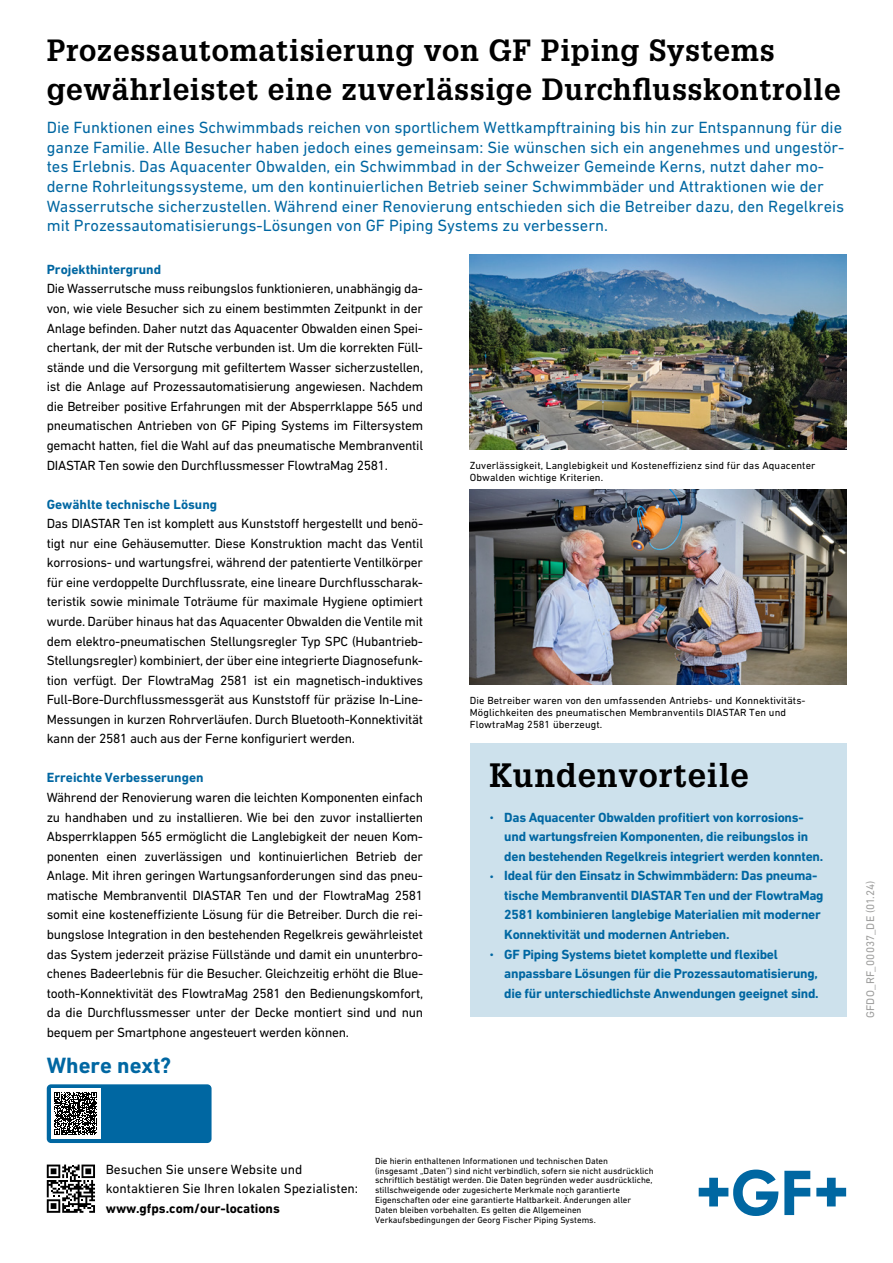
<style>
.page{position:relative;width:893px;height:1263px;background:#fff}
.page>*{position:absolute;margin:0;border:0;box-sizing:border-box;transform-origin:0 0}
.t1{font:700 33px "Glypha LT Pro";letter-spacing:.025em;color:#000}
.t2{font:700 30px/39.2px "Glypha LT Pro";letter-spacing:.02em;color:#000}
.t3{font:700 22.5px "DIN Next W1 G";color:#0067a2}
.t4{font:16.5px/19.5px "DIN Next W1 G";color:#0067a2}
.t5{font:13.5px/19.5px "DIN Next W1 G";letter-spacing:-.02em;color:#000;text-align:justify}
.t6{font:700 13.5px/19.5px "DIN Next W1 G";letter-spacing:-.02em;color:#0067a2}
.t7{font:13.5px/19.5px "DIN Next W1 G";color:#000}
.t8{font:700 13.5px "DIN Next W1 G";color:#0067a2}
.t9{font:700 13.5px "DIN Next W1 G";color:#000}
.t10{font:11.25px "DIN Next W1 G";letter-spacing:.015em;color:#9d9d9c}
.t11{font:10.5px/12px "DIN Next W1 G";letter-spacing:.01em;color:#000}
.t12{font:9px/9.8px "DIN Next W1 G";color:#000}
.s1{font-weight:400;font-size:10.5px}
</style>
<div class="page">
<svg style="left:699px;top:1169px;width:79px;height:47px"></svg>
<svg style="left:784px;top:1171px;width:26px;height:44px"></svg>
<svg style="left:816px;top:1178px;width:30px;height:28px"></svg>
<img style="left:470px;top:254px;width:376px;height:196px">
<img style="left:470px;top:489px;width:376px;height:196px">
<div style="left:45px;top:1162px;width:52px;height:53px;background:linear-gradient(to bottom,#fbfbfb,#fcfcfc)"></div>
<svg style="left:47px;top:1164px;width:48px;height:49px"></svg>
<div style="left:470px;top:743px;width:376px;height:274px;background:#cde1ec"></div>
<div style="left:47px;top:1084px;width:165px;height:59px;background:#0067a2;border-radius:4px"></div>
<div style="left:51px;top:1088px;width:49px;height:51px;background:#fff"></div>
<svg style="left:54px;top:1092px;width:43px;height:43px"></svg>
<h2 class="t2" style="left:47px;top:30px;width:795px">Prozessautomatisierung von GF Piping Systems gewährleistet eine zuverlässige Durchflusskontrolle</h2>
<p class="t4" style="left:47px;top:118px;width:799px">Die Funktionen eines Schwimmbads reichen von sportlichem Wettkampftraining bis hin zur Entspannung für die ganze Familie. Alle Besucher haben jedoch eines gemeinsam: Sie wünschen sich ein angenehmes und ungestör&shy;tes Erlebnis. Das Aquacenter Obwalden, ein Schwimmbad in der Schweizer Gemeinde Kerns, nutzt daher mo&shy;derne Rohrleitungssysteme, um den kontinuierlichen Betrieb seiner Schwimmbäder und Attraktionen wie der Wasserrutsche sicherzustellen. Während einer Renovierung entschieden sich die Betreiber dazu, den Regelkreis mit Prozessautomatisierungs-Lösungen von GF Piping Systems zu verbessern.</p>
<p class="t8" style="left:47px;top:261px;width:116px">Projekthintergrund</p>
<p class="t5" style="left:47px;top:279px;width:378px">Die Wasserrutsche muss reibungslos funktionieren, unabhängig da&shy;von, wie viele Besucher sich zu einem bestimmten Zeitpunkt in der Anlage befinden. Daher nutzt das Aquacenter Obwalden einen Spei&shy;chertank, der mit der Rutsche verbunden ist. Um die korrekten Füll&shy;stände und die Versorgung mit gefiltertem Wasser sicherzustellen, ist die Anlage auf Prozessautomatisierung angewiesen. Nachdem die Betreiber positive Erfahrungen mit der Absperrklappe 565 und pneumatischen Antrieben von GF Piping Systems im Filtersystem gemacht hatten, fiel die Wahl auf das pneumatische Membranventil DIASTAR Ten sowie den Durchflussmesser FlowtraMag 2581.</p>
<p class="t8" style="left:47px;top:496px;width:172px">Gewählte technische Lösung</p>
<p class="t5" style="left:47px;top:514px;width:378px">Das DIASTAR Ten ist komplett aus Kunststoff hergestellt und benö&shy;tigt nur eine Gehäusemutter. Diese Konstruktion macht das Ventil korrosions- und wartungsfrei, während der patentierte Ventilkörper für eine verdoppelte Durchflussrate, eine lineare Durchflusscharak&shy;teristik sowie minimale Toträume für maximale Hygiene optimiert wurde. Darüber hinaus hat das Aquacenter Obwalden die Ventile mit dem elektro-pneumatischen Stellungsregler Typ SPC (Hubantrieb-Stellungsregler) kombiniert, der über eine integrierte Diagnosefunk&shy;tion verfügt. Der FlowtraMag 2581 ist ein magnetisch-induktives Full-Bore-Durchflussmessgerät aus Kunststoff fü r präzise In-Line-Messungen in kurzen Rohrverläufen. Durch Bluetooth-Konnektivität kann der 2581 auch aus der Ferne konfiguriert werden.</p>
<p class="t8" style="left:47px;top:770px;width:158px">Erreichte Verbesserungen</p>
<p class="t5" style="left:47px;top:787px;width:378px">Während der Renovierung waren die leichten Komponenten einfach zu handhaben und zu installieren. Wie bei den zuvor installierten Absperrklappen 565 ermöglicht die Langlebigkeit der neuen Kom&shy;ponenten einen zuverlässigen und kontinuierlichen Betrieb der Anlage. Mit ihren geringen Wartungsanforderungen sind das pneu&shy;matische Membranventil DIASTAR Ten und der FlowtraMag 2581 somit eine kosteneffiziente Lösung für die Betreiber. Durch die rei&shy;bungslose Integration in den bestehenden Regelkreis gewährleistet das System jederzeit präzise Füllstände und damit ein ununterbro&shy;chenes Badeerlebnis für die Besucher. Gleichzeitig erhöht die Blue&shy;tooth-Konnektivität des FlowtraMag 2581 den Bedienungskomfort, da die Durchflussmesser unter der Decke montiert sind und nun bequem per Smartphone angesteuert werden können.</p>
<h3 class="t3" style="left:47px;top:1052px;width:126px">Where next?</h3>
<p class="t11" style="left:470px;top:460px;width:347px">Zuverlässigkeit, Langlebigkeit und Kosteneffizienz sind für das Aquacenter<br>Obwalden wichtige Kriterien.</p>
<p class="t11" style="left:470px;top:694px;width:337px">Die Betreiber waren von den umfassenden Antriebs- und Konnektivitäts-<br>Möglichkeiten des pneumatischen Membranventils DIASTAR Ten und<br>FlowtraMag 2581 überzeugt.</p>
<h1 class="t1" style="left:489px;top:754px;width:261px">Kundenvorteile</h1>
<p class="t6" style="left:504px;top:807px;width:320px;text-indent:-15px"><span class="s1">•</span> Das Aquacenter Obwalden profitiert von korrosions&shy;und wartungsfreien Komponenten, die reibungslos in den bestehenden Regelkreis integriert werden konnten.</p>
<p class="t6" style="left:504px;top:866px;width:321px;text-indent:-15px"><span class="s1">•</span> Ideal für den Einsatz in Schwimmbädern: Das pneuma&shy;tische Membranventil DIASTAR Ten und der FlowtraMag 2581 kombinieren langlebige Materialien mit moderner Konnektivität und modernen Antrieben.</p>
<p class="t6" style="left:504px;top:944px;width:316px;text-indent:-15px"><span class="s1">•</span> GF Piping Systems bietet komplette und flexibel anpassbare Lösungen für die Prozessautomatisierung, die für unterschiedlichste Anwendungen geeignet sind.</p>
<p class="t10" style="left:864px;top:1018px;width:139px;rotate:-90deg">GFDO_RF_00037_DE (01.24)</p>
<p class="t7" style="left:106px;top:1159px;width:254px">Besuchen Sie unsere Website und kontaktieren Sie Ihren lokalen Spezialisten:</p>
<p class="t9" style="left:106px;top:1200px;width:176px">www.gfps.com/our-locations</p>
<p class="t12" style="left:375px;top:1156px;width:280px">Die hierin enthaltenen Informationen und technischen Daten<br>(insgesamt „Daten”) sind nicht verbindlich, sofern sie nicht ausdrücklich schriftlich bestätigt werden. Die Daten begründen weder ausdrückliche, stillschweigende oder zugesicherte Merkmale noch garantierte Eigenschaften oder eine garantierte Haltbarkeit. Änderungen aller Daten bleiben vorbehalten. Es gelten die Allgemeinen Verkaufsbedingungen der Georg Fischer Piping Systems.</p>
</div>
